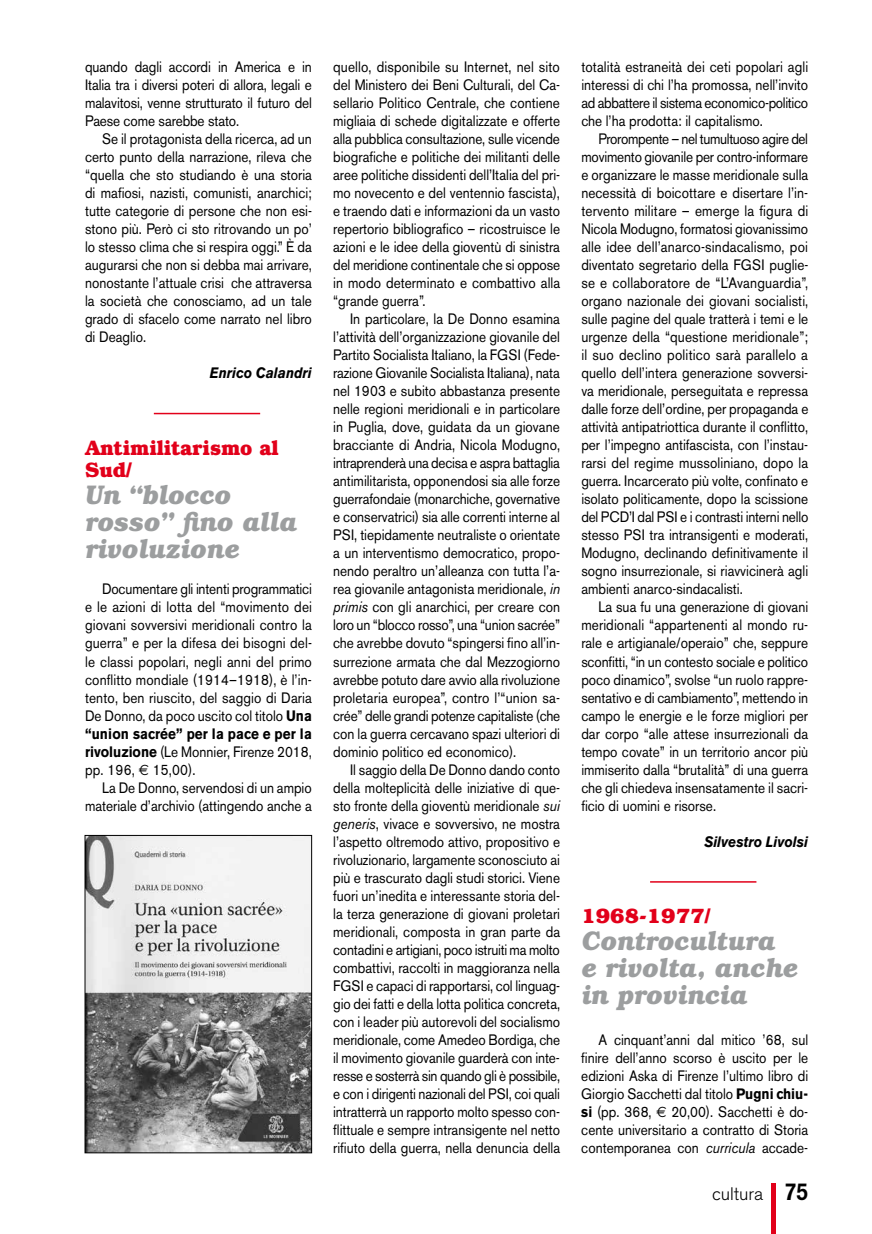
<style>
.page{position:relative;width:872px;height:1234px;background:#fff}
.page>*{position:absolute;margin:0;border:0;box-sizing:border-box;transform-origin:0 0}
.t1{font:italic 700 27px/27px "Bookman";color:#9c9e9f;scale:.91 1}
.t2{font:700 21px/22.5px "Bookman";color:#e2001a;scale:.95 1}
.t3{font:300 18px "Akzidenz Grotesk BE";color:#000}
.t4{font:15px/18px "Akzidenz Grotesk BE";color:#000;text-align:justify;scale:.9 1}
.t5{font:italic 700 15px "Akzidenz Grotesk BE";color:#000;scale:.9 1}
.s1{font-weight:700}
.s2{font-family:"Euro Sans"}
.s3{font-style:italic}
.s4{font-weight:500;font-size:24.15px}
</style>
<div class="page">
<div style="left:771px;top:1182px;width:5px;height:51px;background:#e2001a"></div>
<hr style="left:154px;top:412px;width:106px;height:2px;background:#e2001a">
<hr style="left:650px;top:880px;width:106px;height:2px;background:#e2001a">
<img style="left:87px;top:837px;width:223px;height:313px">
<div style="left:85px;top:835px;width:227px;height:317px;border:1px solid #000"></div>
<p class="t4" style="left:85px;top:58px;width:253px">quando dagli accordi in America e in Italia tra i diversi poteri di allora, legali e malavitosi, venne strutturato il futuro del Paese come sarebbe stato.</p>
<p class="t4" style="left:85px;top:130px;width:254px;text-indent:17px">Se il protagonista della ricerca, ad un certo punto della narrazione, rileva che “quella che sto studiando è una storia di mafiosi, nazisti, comunisti, anarchici; tutte categorie di persone che non esi&shy;stono più. Però ci sto ritrovando un po’ lo stesso clima che si respira oggi.” È da augurarsi che non si debba mai arrivare, nonostante l’attuale crisi che attraversa la società che conosciamo, ad un tale grado di sfacelo come narrato nel libro di Deaglio.</p>
<p class="t5" style="left:210px;top:364px;width:115px">Enrico Calandri</p>
<h2 class="t2" style="left:85px;top:436px;width:205px">Antimilitarismo al<br>Sud/</h2>
<h1 class="t1" style="left:85px;top:481px;width:234px">Un “blocco rosso” fino alla rivoluzione</h1>
<p class="t4" style="left:85px;top:580px;width:254px;text-indent:17px">Documentare gli intenti programmatici e le azioni di lotta del “movimento dei giovani sovversivi meridionali contro la guerra” e per la difesa dei bisogni del&shy;le classi popolari, negli anni del primo conflitto mondiale (1914–1918), è l’in&shy;tento, ben riuscito, del saggio di Daria De Donno, da poco uscito col titolo <span class="s1">Una “union sacrée” per la pace e per la rivoluzione</span> (Le Monnier, Firenze 2018, pp. 196, <span class="s2">€</span> 15,00).</p>
<p class="t4" style="left:85px;top:778px;width:253px;text-align:right">La De Donno, servendosi di un ampio materiale d’archivio (attingendo anche a</p>
<p class="t4" style="left:333px;top:58px;width:254px">quello, disponibile su Internet, nel sito del Ministero dei Beni Culturali, del Ca&shy;sellario Politico Centrale, che contiene migliaia di schede digitalizzate e offerte alla pubblica consultazione, sulle vicende biografiche e politiche dei militanti delle aree politiche dissidenti dell’Italia del pri&shy;mo novecento e del ventennio fascista), e traendo dati e informazioni da un vasto repertorio bibliografico – ricostruisce le azioni e le idee della gioventù di sinistra del meridione continentale che si oppose in modo determinato e combattivo alla “grande guerra”.</p>
<p class="t4" style="left:333px;top:310px;width:254px;text-indent:17px">In particolare, la De Donno esamina l’attività dell’organizzazione giovanile del Partito Socialista Italiano, la FGSI (Fede&shy;razione Giovanile Socialista Italiana), nata nel 1903 e subito abbastanza presente nelle regioni meridionali e in particolare in Puglia, dove, guidata da un giovane bracciante di Andria, Nicola Modugno, intraprenderà una decisa e aspra battaglia antimilitarista, opponendosi sia alle forze guerrafondaie (monarchiche, governative e conservatrici) sia alle correnti interne al PSI, tiepidamente neutraliste o orientate a un interventismo democratico, propo&shy;nendo peraltro un’alleanza con tutta l’a&shy;rea giovanile antagonista meridionale, <span class="s3">in primis</span> con gli anarchici, per creare con loro un “blocco rosso”, una “union sacrée” che avrebbe dovuto “spingersi fino all’in&shy;surrezione armata che dal Mezzogiorno avrebbe potuto dare avvio alla rivoluzione proletaria europea”, contro l’“union sa&shy;crée” delle grandi potenze capitaliste (che con la guerra cercavano spazi ulteriori di dominio politico ed economico).</p>
<p class="t4" style="left:333px;top:760px;width:254px;text-indent:17px">Il saggio della De Donno dando conto della molteplicità delle iniziative di que&shy;sto fronte della gioventù meridionale <span class="s3">sui generis</span>, vivace e sovversivo, ne mostra l’aspetto oltremodo attivo, propositivo e rivoluzionario, largamente sconosciuto ai più e trascurato dagli studi storici. Viene fuori un’inedita e interessante storia del&shy;la terza generazione di giovani proletari meridionali, composta in gran parte da contadini e artigiani, poco istruiti ma molto combattivi, raccolti in maggioranza nella FGSI e capaci di rapportarsi, col linguag&shy;gio dei fatti e della lotta politica concreta, con i leader più autorevoli del socialismo meridionale, come Amedeo Bordiga, che il movimento giovanile guarderà con inte&shy;resse e sosterrà sin quando gli è possibile, e con i dirigenti nazionali del PSI, coi quali intratterrà un rapporto molto spesso con&shy;flittuale e sempre intransigente nel netto rifiuto della guerra, nella denuncia della</p>
<p class="t4" style="left:581px;top:58px;width:253px">totalità estraneità dei ceti popolari agli interessi di chi l’ha promossa, nell’invito ad abbattere il sistema economico-politico che l’ha prodotta: il capitalismo.</p>
<p class="t4" style="left:581px;top:130px;width:254px;text-indent:17px">Prorompente – nel tumultuoso agire del movimento giovanile per contro-informare e organizzare le masse meridionale sulla necessità di boicottare e disertare l’in&shy;tervento militare – emerge la figura di Nicola Modugno, formatosi giovanissimo alle idee dell’anarco-sindacalismo, poi diventato segretario della FGSI puglie&shy;se e collaboratore de “L’Avanguardia”, organo nazionale dei giovani socialisti, sulle pagine del quale tratterà i temi e le urgenze della “questione meridionale”; il suo declino politico sarà parallelo a quello dell’intera generazione sovversi&shy;va meridionale, perseguitata e repressa dalle forze dell’ordine, per propaganda e attività antipatriottica durante il conflitto, per l’impegno antifascista, con l’instau&shy;rarsi del regime mussoliniano, dopo la guerra. Incarcerato più volte, confinato e isolato politicamente, dopo la scissione del PCD’I dal PSI e i contrasti interni nello stesso PSI tra intransigenti e moderati, Modugno, declinando definitivamente il sogno insurrezionale, si riavvicinerà agli ambienti anarco-sindacalisti.</p>
<p class="t4" style="left:581px;top:598px;width:254px;text-indent:17px">La sua fu una generazione di giovani meridionali “appartenenti al mondo ru&shy;rale e artigianale/operaio” che, seppure sconfitti, “in un contesto sociale e politico poco dinamico”, svolse “un ruolo rappre&shy;sentativo e di cambiamento”, mettendo in campo le energie e le forze migliori per dar corpo “alle attese insurrezionali da tempo covate” in un territorio ancor più immiserito dalla “brutalità” di una guerra che gli chiedeva insensatamente il sacri&shy;ficio di uomini e risorse.</p>
<p class="t5" style="left:704px;top:832px;width:117px">Silvestro Livolsi</p>
<h2 class="t2" style="left:581px;top:904px;width:137px">1968-1977/</h2>
<h1 class="t1" style="left:581px;top:926px;width:239px">Controcultura<br>e rivolta, anche in provincia</h1>
<p class="t4" style="left:581px;top:1030px;width:253px;text-indent:17px">A cinquant’anni dal mitico ’68, sul finire dell’anno scorso è uscito per le edizioni Aska di Firenze l’ultimo libro di Giorgio Sacchetti dal titolo <span class="s1">Pugni chiu&shy;si</span> (pp. 368, <span class="s2">€</span> 20,00). Sacchetti è do&shy;cente universitario a contratto di Storia contemporanea con <span class="s3">curricula</span> accade-</p>
<p class="t3" style="left:712px;top:1183px;width:98px">cultura <span class="s4">75</span></p>
</div>
